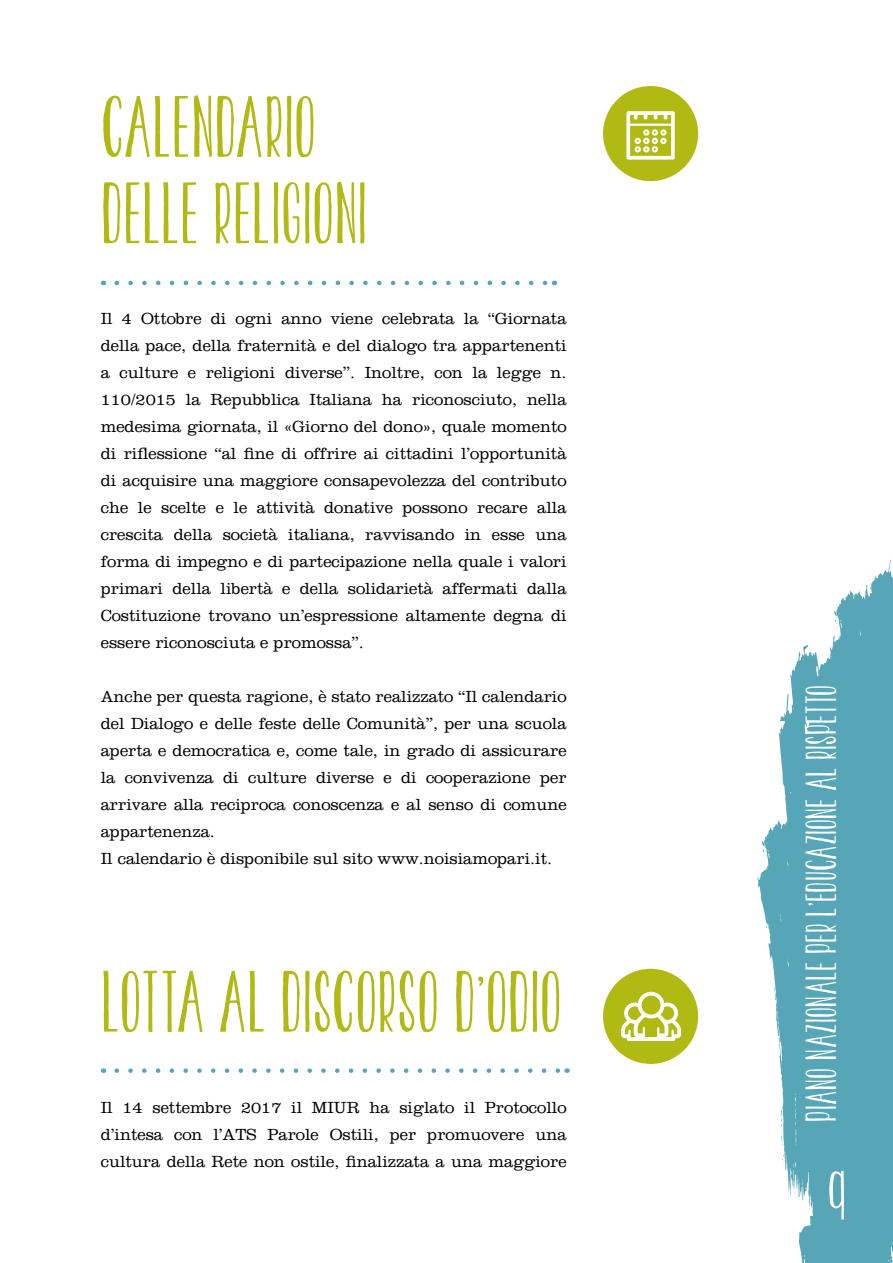
<style>
.page{position:relative;width:893px;height:1263px;background:#fff}
.page>*{position:absolute;margin:0;border:0;box-sizing:border-box;transform-origin:0 0}
.t1{font:72px/86.4px "KG Twois Better Than One";color:#b0ba12}
.t2{font:57px "KG Twois Better Than One";color:#fff}
.t3{font:36px "KG Twois Better Than One";letter-spacing:.01em;color:#fff}
.t4{font:300 16.5px/27px "Clarendon";color:#000;text-align:justify}
</style>
<div class="page">
<svg style="left:758px;top:559px;width:135px;height:704px;fill:#57a6b8"></svg>
<svg style="left:806px;top:710px;width:5px;height:13px"></svg>
<svg style="left:117px;top:281px;width:430px;height:4px"></svg>
<div style="left:603px;top:86px;width:95px;height:95px;background:#b0ba12;border-radius:50%"></div>
<svg style="left:626px;top:111px;width:49px;height:49px"></svg>
<svg style="left:117px;top:1068px;width:443px;height:5px"></svg>
<div style="left:603px;top:969px;width:95px;height:95px;background:#b0ba12;border-radius:50%"></div>
<svg style="left:621px;top:992px;width:60px;height:49px"></svg>
<h1 class="t1" style="left:101px;top:85px;width:268px">CALENDARIO<br>DELLE RELIGIONI</h1>
<p class="t4" style="left:101px;top:306px;width:467px">Il 4 Ottobre di ogni anno viene celebrata la “Giornata della pace, della fraternità e del dialogo tra appartenenti a culture e religioni diverse”. Inoltre, con la legge n.<br>110/2015 la Repubblica Italiana ha riconosciuto, nella medesima giornata, il «Giorno del dono», quale momento di riflessione “al fine di offrire ai cittadini l’opportunità di acquisire una maggiore consapevolezza del contributo che le scelte e le attività donative possono recare alla crescita della società italiana, ravvisando in esse una forma di impegno e di partecipazione nella quale i valori primari della libertà e della solidarietà affermati dalla Costituzione trovano un’espressione altamente degna di essere riconosciuta e promossa”.</p>
<p class="t4" style="left:101px;top:683px;width:467px;text-align:left">Anche per questa ragione, è stato realizzato “Il calendario del Dialogo e delle feste delle Comunità”, per una scuola aperta e democratica e, come tale, in grado di assicurare la convivenza di culture diverse e di cooperazione per arrivare alla reciproca conoscenza e al senso di comune appartenenza.<br>Il calendario è disponibile sul sito www.noisiamopari.it.</p>
<h1 class="t1" style="left:101px;top:959px;width:463px">LOTTA AL DISCORSO D’ODIO</h1>
<p class="t4" style="left:101px;top:1094px;width:467px">Il 14 settembre 2017 il MIUR ha siglato il Protocollo d’intesa con l’ATS Parole Ostili, per promuovere una cultura della Rete non ostile, finalizzata a una maggiore</p>
<h3 class="t3" style="left:801px;top:1121px;width:438px;rotate:-90deg">PIANO NAZIONALE PER L’EDUCAZIONE AL RISPETTO</h3>
<h2 class="t2" style="left:827px;top:1163px;width:20px">9</h2>
</div>
